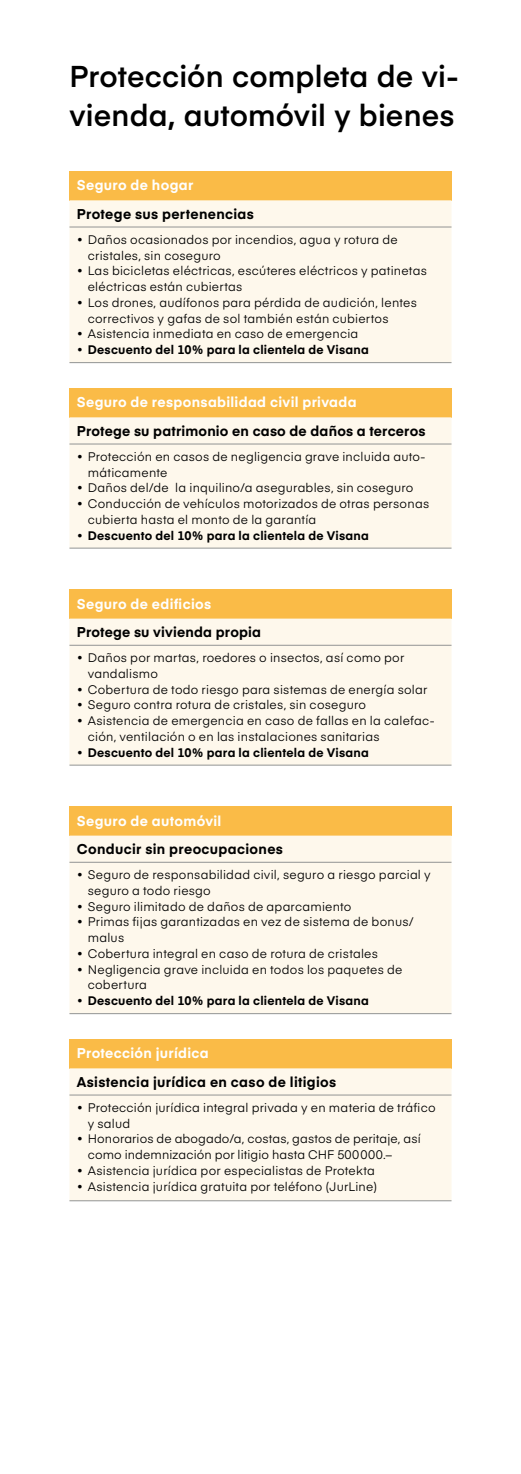
<style>
.page{position:relative;width:521px;height:1474px;background:#fff}
.page>*{position:absolute;margin:0;border:0;box-sizing:border-box;transform-origin:0 0}
.t1{font:600 29.75px/38.5px "Eina 03";letter-spacing:.005em;color:#000}
.t2{font:700 14px "Eina 03";letter-spacing:.02em;color:#000}
.t3{font:700 14px "Eina 03";letter-spacing:.025em;color:#fff}
.t4{font:12.25px/15.8px "Eina 03";letter-spacing:.02em;color:#000}
.t5{font:700 12.25px "Eina 03";letter-spacing:.02em;color:#000}
</style>
<div class="page">
<div style="left:69px;top:171px;width:382px;height:29px;background:#fabb47"></div>
<div style="left:69px;top:200px;width:382px;height:162px;background:#fef8ec"></div>
<hr style="left:69px;top:227px;width:382px;height:1px;background:#929493">
<hr style="left:69px;top:362px;width:382px;height:1px;background:#929493">
<div style="left:69px;top:806px;width:382px;height:29px;background:#fabb47"></div>
<div style="left:69px;top:835px;width:382px;height:178px;background:#fef8ec"></div>
<hr style="left:69px;top:862px;width:382px;height:1px;background:#929493">
<hr style="left:69px;top:1013px;width:382px;height:1px;background:#929493">
<div style="left:69px;top:1038px;width:382px;height:30px;background:#fabb47"></div>
<div style="left:69px;top:1068px;width:382px;height:132px;background:#fef8ec"></div>
<hr style="left:69px;top:1094px;width:382px;height:1px;background:#929493">
<hr style="left:69px;top:1200px;width:382px;height:1px;background:#929493">
<div style="left:69px;top:388px;width:382px;height:29px;background:#fabb47"></div>
<div style="left:69px;top:417px;width:382px;height:131px;background:#fef8ec"></div>
<hr style="left:69px;top:444px;width:382px;height:1px;background:#929493">
<hr style="left:69px;top:548px;width:382px;height:1px;background:#929493">
<div style="left:69px;top:589px;width:382px;height:29px;background:#fabb47"></div>
<div style="left:69px;top:618px;width:382px;height:146px;background:#fef8ec"></div>
<hr style="left:69px;top:645px;width:382px;height:1px;background:#929493">
<hr style="left:69px;top:764px;width:382px;height:1px;background:#929493">
<h1 class="t1" style="left:69px;top:56px;width:390px">Protección completa de vi&shy;vienda, automóvil y bienes</h1>
<p class="t3" style="left:77px;top:175px;width:118px">Seguro de hogar</p>
<p class="t2" style="left:77px;top:203px;width:178px">Protege sus pertenencias</p>
<p class="t4" style="left:88px;top:231px;width:311px;text-indent:-11px">• Daños ocasionados por incendios, agua y rotura de cristales, sin coseguro</p>
<p class="t4" style="left:88px;top:262px;width:340px;text-indent:-11px">• Las bicicletas eléctricas, escúteres eléctricos y patinetas eléctricas están cubiertas</p>
<p class="t4" style="left:88px;top:294px;width:330px;text-indent:-11px">• Los drones, audífonos para pérdida de audición, lentes correctivos y gafas de sol también están cubiertos</p>
<p class="t4" style="left:77px;top:325px;width:283px">• Asistencia inmediata en caso de emergencia</p>
<p class="t5" style="left:77px;top:341px;width:294px">• Descuento del 10% para la clientela de Visana</p>
<p class="t3" style="left:77px;top:392px;width:281px">Seguro de responsabilidad civil privada</p>
<p class="t2" style="left:77px;top:420px;width:350px">Protege su patrimonio en caso de daños a terceros</p>
<p class="t4" style="left:88px;top:448px;width:339px;text-indent:-11px">• Protección en casos de negligencia grave incluida auto&shy;máticamente</p>
<p class="t4" style="left:77px;top:479px;width:338px">• Daños del/de la inquilino/a asegurables, sin coseguro</p>
<p class="t4" style="left:88px;top:495px;width:343px;text-indent:-11px">• Conducción de vehículos motorizados de otras personas cubierta hasta el monto de la garantía</p>
<p class="t5" style="left:77px;top:526px;width:294px">• Descuento del 10% para la clientela de Visana</p>
<p class="t3" style="left:77px;top:593px;width:136px">Seguro de edificios</p>
<p class="t2" style="left:77px;top:621px;width:186px">Protege su vivienda propia</p>
<p class="t4" style="left:88px;top:649px;width:318px;text-indent:-11px">• Daños por martas, roedores o insectos, así como por vandalismo</p>
<p class="t4" style="left:77px;top:680px;width:352px">• Cobertura de todo riesgo para sistemas de energía solar</p>
<p class="t4" style="left:77px;top:696px;width:291px">• Seguro contra rotura de cristales, sin coseguro</p>
<p class="t4" style="left:88px;top:712px;width:348px;text-indent:-11px">• Asistencia de emergencia en caso de fallas en la calefac&shy;ción, ventilación o en las instalaciones sanitarias</p>
<p class="t5" style="left:77px;top:743px;width:294px">• Descuento del 10% para la clientela de Visana</p>
<p class="t3" style="left:77px;top:810px;width:146px">Seguro de automóvil</p>
<p class="t2" style="left:77px;top:838px;width:207px">Conducir sin preocupaciones</p>
<p class="t4" style="left:88px;top:866px;width:344px;text-indent:-11px">• Seguro de responsabilidad civil, seguro a riesgo parcial y seguro a todo riesgo</p>
<p class="t4" style="left:77px;top:897px;width:276px">• Seguro ilimitado de daños de aparcamiento</p>
<p class="t4" style="left:88px;top:913px;width:327px;text-indent:-11px">• Primas fijas garantizadas en vez de sistema de bonus/ malus</p>
<p class="t4" style="left:77px;top:944px;width:303px">• Cobertura integral en caso de rotura de cristales</p>
<p class="t4" style="left:88px;top:960px;width:316px;text-indent:-11px">• Negligencia grave incluida en todos los paquetes de cobertura</p>
<p class="t5" style="left:77px;top:991px;width:294px">• Descuento del 10% para la clientela de Visana</p>
<p class="t3" style="left:77px;top:1043px;width:133px">Protección jurídica</p>
<p class="t2" style="left:77px;top:1071px;width:261px">Asistencia jurídica en caso de litigios</p>
<p class="t4" style="left:88px;top:1098px;width:349px;text-indent:-11px">• Protección jurídica integral privada y en materia de tráfico y salud</p>
<p class="t4" style="left:88px;top:1130px;width:334px;text-indent:-11px">• Honorarios de abogado/a, costas, gastos de peritaje, así como indemnización por litigio hasta CHF 500000.–</p>
<p class="t4" style="left:77px;top:1161px;width:300px">• Asistencia jurídica por especialistas de Protekta</p>
<p class="t4" style="left:77px;top:1177px;width:302px">• Asistencia jurídica gratuita por teléfono (JurLine)</p>
</div>
